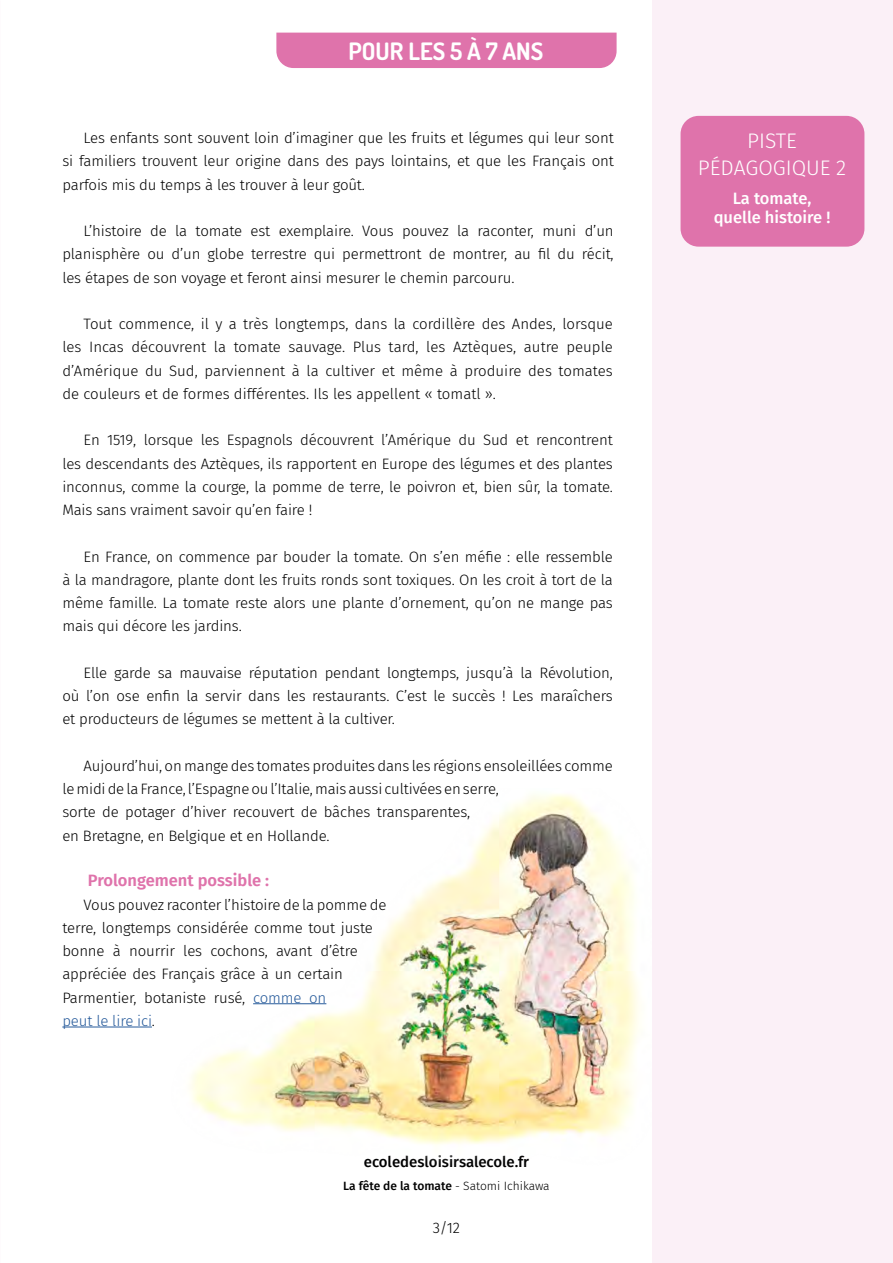
<style>
.page{position:relative;width:893px;height:1263px;background:#fff}
.page>*{position:absolute;margin:0;border:0;box-sizing:border-box;transform-origin:0 0}
.t1{font:700 24px "Dosis";color:#fff}
.t2{font:300 21px/27px "Fira Sans";color:#fff;text-align:center}
.t3{font:500 16.5px/19.8px "Fira Sans";color:#fff;text-align:center}
.t4{font:600 16.5px "Fira Sans";color:#df73ab}
.t5{font:300 15px/23.2px "Fira Sans";letter-spacing:-.01em;color:#000;text-align:justify}
.t6{font:500 15px "Fira Sans";color:#000}
.t7{font:500 12px "Fira Sans";letter-spacing:-.005em;color:#000}
.s1{color:#275b9b}
.s2{font-weight:300}
</style>
<div class="page">
<img style="left:130px;top:794px;width:510px;height:351px">
<div style="left:652px;top:0;width:241px;height:1263px;background:#fbf0f7"></div>
<hr style="left:253px;top:1003px;width:73px;height:1px;background:#275b9b">
<hr style="left:62px;top:1027px;width:90px;height:1px;background:#275b9b">
<div style="left:680px;top:116px;width:184px;height:131px;background:#df73ab;border-radius:18px"></div>
<div style="left:276px;top:33px;width:341px;height:35px;background:#df73ab"></div>
<h1 class="t1" style="left:349px;top:35px;width:196px">POUR LES 5 À 7 ANS</h1>
<p class="t5" style="left:62px;top:126px;width:553px;text-indent:21px">Les enfants sont souvent loin d’imaginer que les fruits et légumes qui leur sont si familiers trouvent leur origine dans des pays lointains, et que les Français ont parfois mis du temps à les trouver à leur goût.</p>
<p class="t5" style="left:62px;top:219px;width:553px;text-indent:21px">L’histoire de la tomate est exemplaire. Vous pouvez la raconter, muni d’un planisphère ou d’un globe terrestre qui permettront de montrer, au fil du récit, les étapes de son voyage et feront ainsi mesurer le chemin parcouru.</p>
<p class="t5" style="left:62px;top:312px;width:552px;text-indent:21px">Tout commence, il y a très longtemps, dans la cordillère des Andes, lorsque les Incas découvrent la tomate sauvage. Plus tard, les Aztèques, autre peuple d’Amérique du Sud, parviennent à la cultiver et même à produire des tomates de couleurs et de formes différentes. Ils les appellent « tomatl ».</p>
<p class="t5" style="left:62px;top:428px;width:552px;text-indent:21px">En 1519, lorsque les Espagnols découvrent l’Amérique du Sud et rencontrent les descendants des Aztèques, ils rapportent en Europe des légumes et des plantes inconnus, comme la courge, la pomme de terre, le poivron et, bien sûr, la tomate.<br>Mais sans vraiment savoir qu’en faire !</p>
<p class="t5" style="left:62px;top:545px;width:552px;text-indent:21px">En France, on commence par bouder la tomate. On s’en méfie : elle ressemble à la mandragore, plante dont les fruits ronds sont toxiques. On les croit à tort de la même famille. La tomate reste alors une plante d’ornement, qu’on ne mange pas mais qui décore les jardins.</p>
<p class="t5" style="left:62px;top:661px;width:552px;text-indent:21px">Elle garde sa mauvaise réputation pendant longtemps, jusqu’à la Révolution, où l’on ose enfin la servir dans les restaurants. C’est le succès ! Les maraîchers et producteurs de légumes se mettent à la cultiver.</p>
<p class="t5" style="left:62px;top:754px;width:552px;text-align:left;text-indent:21px">Aujourd’hui, on mange des tomates produites dans les régions ensoleillées comme le midi de la France, l’Espagne ou l’Italie, mais aussi cultivées en serre,<br>sorte de potager d’hiver recouvert de bâches transparentes,<br>en Bretagne, en Belgique et en Hollande.</p>
<p class="t4" style="left:88px;top:867px;width:183px">Prolongement possible :</p>
<p class="t5" style="left:62px;top:893px;width:325px;text-align:left;text-indent:21px">Vous pouvez raconter l’histoire de la pomme de terre, longtemps considérée comme tout juste bonne à nourrir les cochons, avant d’être appréciée des Français grâce à un certain Parmentier, botaniste rusé, <span class="s1">comme on<br>peut le lire ici</span>.</p>
<p class="t6" style="left:364px;top:1150px;width:167px">ecoledesloisirsalecole.fr</p>
<p class="t7" style="left:343px;top:1176px;width:208px">La fête de la tomate <span class="s2">- Satomi Ichikawa</span></p>
<p class="t5" style="left:433px;top:1216px;width:29px">3/12</p>
<h2 class="t2" style="left:698px;top:127px;width:150px">PISTE<br>PÉDAGOGIQUE 2</h2>
<p class="t3" style="left:714px;top:187px;width:118px">La tomate, quelle histoire !</p>
</div>
